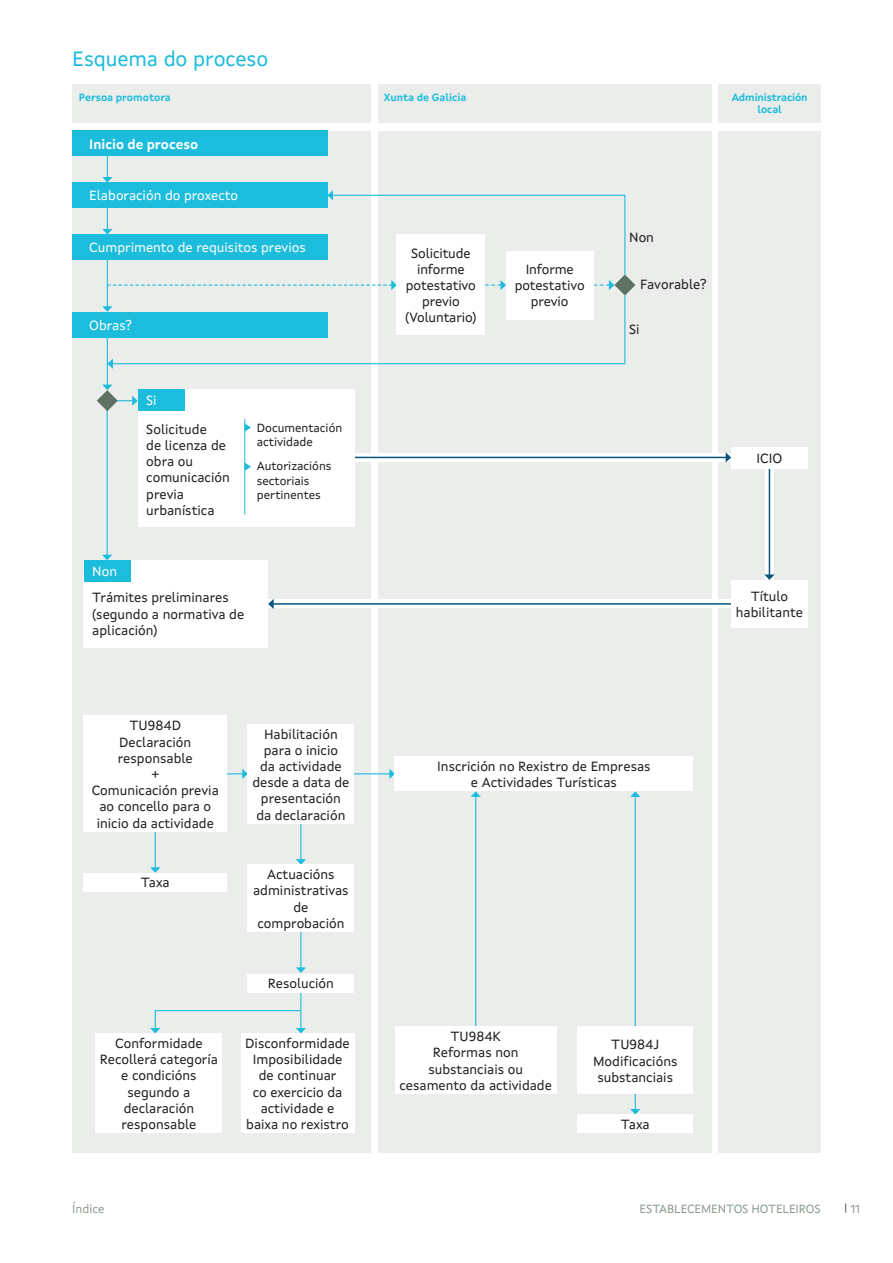
<style>
.page{position:relative;width:893px;height:1263px;background:#fff}
.page>*{position:absolute;margin:0;border:0;box-sizing:border-box;transform-origin:0 0}
._01_APARTADO_1{font:21px "Xunta Sans";letter-spacing:-.005em;color:#1cbcdd}
.t1{font:13.5px/16.2px "Xunta Sans";color:#231f20;text-align:center}
.t2{font:13.5px "Xunta Sans";color:#fff}
.t3{font:700 13.5px "Xunta Sans";color:#fff}
.t4{font:12px/14.4px "Xunta Sans";color:#231f20}
.t5{font:12px "Xunta Sans";letter-spacing:-.01em;color:#8e9d90}
.t6{font:700 10.5px/12.6px "Xunta Sans";color:#1cbcdd;text-align:center}
</style>
<div class="page">
<div style="left:378px;top:84px;width:333px;height:38px;background:#eaedea"></div>
<div style="left:72px;top:84px;width:299px;height:38px;background:#eaedea"></div>
<div style="left:719px;top:84px;width:102px;height:38px;background:#eaedea"></div>
<div style="left:719px;top:131px;width:102px;height:1021px;background:#eaedea"></div>
<div style="left:378px;top:131px;width:333px;height:1021px;background:#eaedea"></div>
<div style="left:72px;top:131px;width:299px;height:1021px;background:#eaedea"></div>
<div style="left:72px;top:131px;width:255px;height:25px;background:#1cbcdd"></div>
<div style="left:72px;top:183px;width:255px;height:25px;background:#1cbcdd"></div>
<div style="left:72px;top:234px;width:255px;height:25px;background:#1cbcdd"></div>
<svg style="left:102px;top:156px;width:10px;height:27px"></svg>
<hr style="left:107px;top:337px;width:1px;height:49px;background:#1cbcdd">
<svg style="left:227px;top:769px;width:21px;height:10px"></svg>
<hr style="left:354px;top:773px;width:36px;height:1px;background:#1cbcdd">
<svg style="left:389px;top:769px;width:6px;height:10px"></svg>
<hr style="left:155px;top:832px;width:1px;height:36px;background:#1cbcdd">
<svg style="left:150px;top:867px;width:10px;height:6px"></svg>
<hr style="left:300px;top:824px;width:1px;height:36px;background:#1cbcdd">
<svg style="left:296px;top:859px;width:10px;height:6px"></svg>
<hr style="left:300px;top:932px;width:1px;height:36px;background:#1cbcdd">
<svg style="left:296px;top:967px;width:10px;height:6px"></svg>
<hr style="left:300px;top:993px;width:1px;height:36px;background:#1cbcdd">
<svg style="left:150px;top:1009px;width:156px;height:24px"></svg>
<hr style="left:475px;top:796px;width:1px;height:231px;background:#1cbcdd">
<svg style="left:471px;top:791px;width:10px;height:6px"></svg>
<hr style="left:635px;top:796px;width:1px;height:231px;background:#1cbcdd">
<svg style="left:630px;top:791px;width:10px;height:6px"></svg>
<svg style="left:355px;top:453px;width:371px;height:9px;background:#eff4f6"></svg>
<svg style="left:765px;top:469px;width:9px;height:105px"></svg>
<hr style="left:354px;top:457px;width:373px;height:1px;background:#0a557d">
<svg style="left:726px;top:452px;width:5px;height:10px"></svg>
<div style="left:268px;top:599px;width:465px;height:9px;background:#fff"></div>
<hr style="left:273px;top:603px;width:458px;height:2px;background:#0a557d">
<svg style="left:268px;top:599px;width:6px;height:10px"></svg>
<hr style="left:769px;top:468px;width:1px;height:107px;background:#0a557d">
<svg style="left:764px;top:574px;width:11px;height:6px"></svg>
<div style="left:731px;top:580px;width:77px;height:48px;background:#fff"></div>
<div style="left:731px;top:448px;width:77px;height:21px;background:#fff"></div>
<div style="left:72px;top:312px;width:255px;height:25px;background:#1cbcdd"></div>
<hr style="left:107px;top:406px;width:1px;height:150px;background:#1cbcdd">
<svg style="left:102px;top:555px;width:10px;height:5px"></svg>
<div style="left:138px;top:390px;width:217px;height:137px;background:#fff"></div>
<hr style="left:244px;top:419px;width:1px;height:95px;background:#1cbcdd">
<svg style="left:245px;top:423px;width:6px;height:9px"></svg>
<svg style="left:245px;top:462px;width:6px;height:9px"></svg>
<div style="left:138px;top:390px;width:46px;height:21px;background:#1cbcdd"></div>
<svg style="left:97px;top:385px;width:41px;height:26px"></svg>
<div style="left:84px;top:560px;width:184px;height:88px;background:#fff"></div>
<div style="left:84px;top:560px;width:47px;height:21px;background:#1cbcdd"></div>
<svg style="left:102px;top:190px;width:533px;height:179px"></svg>
<div style="left:84px;top:716px;width:143px;height:116px;background:#fff"></div>
<div style="left:84px;top:873px;width:143px;height:18px;background:#fff"></div>
<div style="left:248px;top:724px;width:106px;height:100px;background:#fff"></div>
<div style="left:248px;top:865px;width:106px;height:67px;background:#fff"></div>
<div style="left:248px;top:974px;width:106px;height:19px;background:#fff"></div>
<div style="left:241px;top:1033px;width:113px;height:100px;background:#fff"></div>
<svg style="left:630px;top:1094px;width:10px;height:20px"></svg>
<div style="left:395px;top:1027px;width:161px;height:67px;background:#fff"></div>
<div style="left:578px;top:1027px;width:115px;height:67px;background:#fff"></div>
<div style="left:578px;top:1114px;width:115px;height:19px;background:#fff"></div>
<div style="left:96px;top:1033px;width:126px;height:100px;background:#fff"></div>
<div style="left:395px;top:756px;width:298px;height:35px;background:#fff"></div>
<p class="_01_APARTADO_1" style="left:72px;top:46px;width:197px">Esquema do proceso</p>
<p class="t6" style="left:79px;top:91px;width:94px">Persoa promotora</p>
<p class="t6" style="left:384px;top:91px;width:84px">Xunta de Galicia</p>
<p class="t6" style="left:732px;top:91px;width:77px">Administración local</p>
<p class="t3" style="left:89px;top:136px;width:111px">Inicio de proceso</p>
<p class="t2" style="left:89px;top:188px;width:150px">Elaboración do proxecto</p>
<p class="t2" style="left:89px;top:239px;width:218px">Cumprimento de requisitos previos</p>
<p class="t2" style="left:89px;top:317px;width:44px">Obras?</p>
<p class="t2" style="left:92px;top:563px;width:26px">Non</p>
<p class="t2" style="left:146px;top:393px;width:12px">Si</p>
<p class="t1" style="left:146px;top:421px;width:85px;text-align:left">Solicitude<br>de licenza de obra ou comunicación previa urbanística</p>
<p class="t4" style="left:257px;top:420px;width:87px">Documentación actividade</p>
<p class="t4" style="left:257px;top:459px;width:76px">Autorizacións sectoriais pertinentes</p>
<p class="t1" style="left:92px;top:589px;width:153px;text-align:left">Trámites preliminares (segundo a normativa de aplicación)</p>
<p class="t1" style="left:130px;top:717px;width:53px">TU984D</p>
<p class="t1" style="left:118px;top:734px;width:77px;text-align:left">Declaración responsable</p>
<p class="t1" style="left:151px;top:766px;width:10px">+</p>
<p class="t1" style="left:92px;top:782px;width:129px">Comunicación previa ao concello para o inicio da actividade</p>
<p class="t1" style="left:141px;top:874px;width:30px">Taxa</p>
<p class="t1" style="left:252px;top:726px;width:99px">Habilitación para o inicio<br>da actividade desde a data de presentación da declaración</p>
<p class="t1" style="left:253px;top:866px;width:97px">Actuacións administrativas de comprobación</p>
<p class="t1" style="left:268px;top:975px;width:67px">Resolución</p>
<p class="t1" style="left:115px;top:1035px;width:89px">Conformidade</p>
<p class="t1" style="left:100px;top:1051px;width:120px">Recollerá categoría e condicións segundo a declaración responsable</p>
<p class="t1" style="left:245px;top:1035px;width:106px">Disconformidade</p>
<p class="t1" style="left:246px;top:1051px;width:104px">Imposibilidade de continuar<br>co exercicio da actividade e baixa no rexistro</p>
<p class="t1" style="left:405px;top:245px;width:73px">Solicitude informe potestativo previo (Voluntario)</p>
<p class="t1" style="left:515px;top:261px;width:72px">Informe potestativo previo</p>
<p class="t1" style="left:629px;top:229px;width:26px">Non</p>
<p class="t1" style="left:640px;top:276px;width:68px">Favorable?</p>
<p class="t1" style="left:629px;top:321px;width:12px">Si</p>
<p class="t1" style="left:757px;top:450px;width:27px">ICIO</p>
<p class="t1" style="left:736px;top:588px;width:69px">Título habilitante</p>
<p class="t1" style="left:437px;top:758px;width:215px">Inscrición no Rexistro de Empresas e Actividades Turísticas</p>
<p class="t1" style="left:450px;top:1028px;width:52px">TU984K</p>
<p class="t1" style="left:399px;top:1044px;width:154px">Reformas non substanciais ou cesamento da actividade</p>
<p class="t1" style="left:611px;top:1036px;width:49px">TU984J</p>
<p class="t1" style="left:593px;top:1052px;width:86px">Modificacións substanciais</p>
<p class="t1" style="left:621px;top:1116px;width:30px">Taxa</p>
<p class="t5" style="left:72px;top:1201px;width:34px">Índice</p>
<p class="t5" style="left:640px;top:1201px;width:183px">ESTABLECEMENTOS HOTELEIROS</p>
<p class="t5" style="left:850px;top:1201px;width:11px">11</p>
</div>
